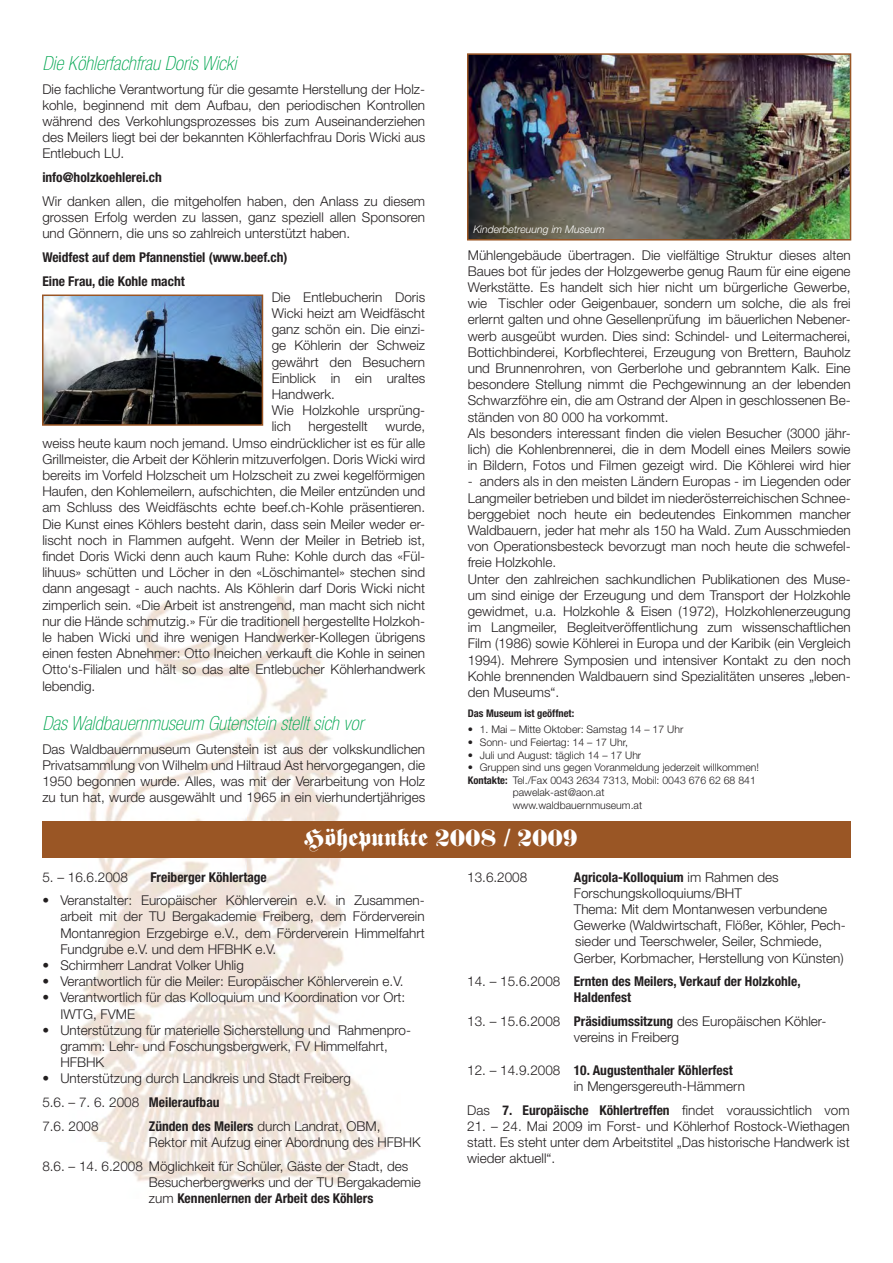
<style>
.page{position:relative;width:893px;height:1263px;background:#fff}
.page>*{position:absolute;margin:0;border:0;box-sizing:border-box;transform-origin:0 0}
.t1{font:24px "Fette Fraktur";color:#fff}
.t2{font:italic 100 condensed 19.5px "Helvetica Neue";color:#00a650}
.t3{font:300 13.5px/16.2px "Helvetica Neue";color:#231f20}
.t4{font:700 condensed 13.5px/16.2px "Helvetica Neue";color:#231f20}
.t5{font:300 10.5px "Helvetica Neue";color:#231f20}
.t6{font:italic 300 10.5px "Helvetica Neue";color:#fff}
.t7{font:700 condensed 10.5px "Helvetica Neue";color:#231f20}
.s1{font-weight:700;font-stretch:condensed}
.s2{font-weight:300;font-stretch:normal}
</style>
<div class="page">
<img style="left:63px;top:593px;width:337px;height:594px">
<div style="left:42px;top:821px;width:809px;height:36px;background:#9a5625"></div>
<img style="left:45px;top:298px;width:215px;height:125px">
<div style="left:42px;top:295px;width:221px;height:131px;border:2px solid #9a5625"></div>
<img style="left:470px;top:56px;width:378px;height:182px">
<div style="left:467px;top:53px;width:384px;height:188px;border:2px solid #9a5625"></div>
<h2 class="t2" style="left:42px;top:56px;width:195px">Die Köhlerfachfrau Doris Wicki</h2>
<p class="t3" style="left:42px;top:82px;width:384px;text-align:justify">Die fachliche Verantwortung für die gesamte Herstellung der Holz&shy;kohle, beginnend mit dem Aufbau, den periodischen Kontrollen während des Verkohlungsprozesses bis zum Auseinanderziehen des Meilers liegt bei der bekannten Köhlerfachfrau Doris Wicki aus Entlebuch LU.</p>
<p class="t4" style="left:42px;top:170px;width:121px">info@holzkoehlerei.ch</p>
<p class="t3" style="left:42px;top:194px;width:384px;text-align:justify">Wir danken allen, die mitgeholfen haben, den Anlass zu diesem grossen Erfolg werden zu lassen, ganz speziell allen Sponsoren und Gönnern, die uns so zahlreich unterstützt haben.</p>
<p class="t4" style="left:42px;top:246px;width:247px;line-height:23.7px">Weidfest auf dem Pfannenstiel (www.beef.ch)<br>Eine Frau, die Kohle macht</p>
<p class="t3" style="left:272px;top:290px;width:155px">Die Entlebucherin Doris<br>Wicki heizt am Weidfäscht ganz schön ein. Die einzi&shy;ge Köhlerin der Schweiz gewährt den Besuchern<br>Einblick in ein uraltes<br>Handwerk.<br>Wie Holzkohle ursprüng&shy;lich</p>
<p class="t3" style="left:42px;top:420px;width:384px;text-align:justify;text-indent:343px">wurde, weiss heute kaum noch jemand. Umso eindrücklicher ist es für alle Grillmeister, die Arbeit der Köhlerin mitzuverfolgen. Doris Wicki wird bereits im Vorfeld Holzscheit um Holzscheit zu zwei kegelförmigen Haufen, den Kohlemeilern, aufschichten, die Meiler entzünden und am Schluss des Weidfäschts echte beef.ch-Kohle präsentieren.<br>Die Kunst eines Köhlers besteht darin, dass sein Meiler weder er&shy;lischt noch in Flammen aufgeht. Wenn der Meiler in Betrieb ist, findet Doris Wicki denn auch kaum Ruhe: Kohle durch das «Fül&shy;lihuus» schütten und Löcher in den «Löschimantel» stechen sind dann angesagt - auch nachts. Als Köhlerin darf Doris Wicki nicht zimperlich sein. «Die Arbeit ist anstrengend, man macht sich nicht nur die Hände schmutzig.» Für die traditionell hergestellte Holzkoh&shy;le haben Wicki und ihre wenigen Handwerker-Kollegen übrigens einen festen Abnehmer: Otto Ineichen verkauft die Kohle in seinen Otto‘s-Filialen und hält so das alte Entlebucher Köhlerhandwerk lebendig.</p>
<h2 class="t2" style="left:42px;top:716px;width:322px">Das Waldbauernmuseum Gutenstein stellt sich vor</h2>
<p class="t3" style="left:42px;top:742px;width:384px;text-align:justify">Das Waldbauernmuseum Gutenstein ist aus der volkskundlichen Privatsammlung von Wilhelm und Hiltraud Ast hervorgegangen, die 1950 begonnen wurde. Alles, was mit der Verarbeitung von Holz zu tun hat, wurde ausgewählt und 1965 in ein vierhundertjähriges</p>
<p class="t3" style="left:308px;top:420px;width:61px">hergestellt</p>
<p class="t6" style="left:473px;top:225px;width:133px">Kinderbetreuung im Museum</p>
<p class="t3" style="left:468px;top:248px;width:384px">Mühlengebäude übertragen. Die vielfältige Struktur dieses alten Baues bot für jedes der Holzgewerbe genug Raum für eine eigene Werkstätte. Es handelt sich hier nicht um bürgerliche Gewerbe, wie Tischler oder Geigenbauer, sondern um solche, die als frei erlernt galten und ohne Gesellenprüfung im bäuerlichen Nebener&shy;werb ausgeübt wurden. Dies sind: Schindel- und Leitermacherei, Bottichbinderei, Korbflechterei, Erzeugung von Brettern, Bauholz und Brunnenrohren, von Gerberlohe und gebranntem Kalk. Eine besondere Stellung nimmt die Pechgewinnung an der lebenden Schwarzföhre ein, die am Ostrand der Alpen in geschlossenen Be&shy;ständen von 80 000 ha vorkommt.<br>Als besonders interessant finden die vielen Besucher (3000 jähr&shy;lich) die Kohlenbrennerei, die in dem Modell eines Meilers sowie in Bildern, Fotos und Filmen gezeigt wird. Die Köhlerei wird hier</p>
<p class="t3" style="left:468px;top:475px;width:384px">- anders als in den meisten Ländern Europas - im Liegenden oder Langmeiler betrieben und bildet im niederösterreichischen Schnee&shy;berggebiet noch heute ein bedeutendes Einkommen mancher Waldbauern, jeder hat mehr als 150 ha Wald. Zum Ausschmieden von Operationsbesteck bevorzugt man noch heute die schwefel&shy;freie Holzkohle.<br>Unter den zahlreichen sachkundlichen Publikationen des Muse&shy;um sind einige der Erzeugung und dem Transport der Holzkohle gewidmet, u.a. Holzkohle &amp; Eisen (1972), Holzkohlenerzeugung im Langmeiler, Begleitveröffentlichung zum wissenschaftlichen Film (1986) sowie Köhlerei in Europa und der Karibik (ein Vergleich 1994). Mehrere Symposien und intensiver Kontakt zu den noch Kohle brennenden Waldbauern sind Spezialitäten unseres „leben&shy;den Museums“.</p>
<p class="t7" style="left:468px;top:710px;width:108px">Das Museum ist geöffnet:</p>
<p class="t5" style="left:468px;top:726px;width:217px">• 1. Mai – Mitte Oktober: Samstag 14 – 17 Uhr</p>
<p class="t5" style="left:468px;top:738px;width:162px">• Sonn- und Feiertag: 14 – 17 Uhr,</p>
<p class="t5" style="left:468px;top:751px;width:175px">• Juli und August: täglich 14 – 17 Uhr</p>
<p class="t5" style="left:468px;top:764px;width:293px">• Gruppen sind uns gegen Voranmeldung jederzeit willkommen!</p>
<p class="t5" style="left:468px;top:776px;width:290px"><span class="s1">Kontakte:</span> Tel./Fax 0043 2634 7313, Mobil: 0043 676 62 68 841</p>
<p class="t5" style="left:513px;top:789px;width:93px">pawelak-ast@aon.at</p>
<p class="t5" style="left:512px;top:801px;width:131px">www.waldbauernmuseum.at</p>
<h1 class="t1" style="left:304px;top:828px;width:275px">Höhepunkte 2008 / 2009</h1>
<p class="t3" style="left:42px;top:870px;width:87px">5. – 16.6.2008</p>
<p class="t4" style="left:150px;top:870px;width:118px">Freiberger Köhlertage</p>
<p class="t3" style="left:60px;top:894px;width:366px;text-align:justify;text-indent:-18px">• Veranstalter: Europäischer Köhlerverein e.V. in Zusammen&shy;arbeit mit der TU Bergakademie Freiberg, dem Förderverein Montanregion Erzgebirge e.V., dem Förderverein Himmelfahrt Fundgrube e.V. und dem HFBHK e.V.</p>
<p class="t3" style="left:42px;top:958px;width:203px">• Schirmherr Landrat Volker Uhlig</p>
<p class="t3" style="left:42px;top:975px;width:362px">• Verantwortlich für die Meiler: Europäischer Köhlerverein e.V.</p>
<p class="t3" style="left:60px;top:991px;width:346px;text-indent:-18px">• Verantwortlich für das Kolloquium und Koordination vor Ort:<br>IWTG, FVME</p>
<p class="t3" style="left:60px;top:1023px;width:352px;text-indent:-18px">• Unterstützung für materielle Sicherstellung und Rahmenpro&shy;gramm: Lehr- und Foschungsbergwerk, FV Himmelfahrt,<br>HFBHK</p>
<p class="t3" style="left:42px;top:1068px;width:310px;line-height:23.7px">• Unterstützung durch Landkreis und Stadt Freiberg<br>5.6. – 7. 6. 2008 <span class="s1">Meileraufbau<br></span>7.6. 2008</p>
<p class="t3" style="left:149px;top:1119px;width:273px"><span class="s1">Zünden des Meilers</span> durch Landrat, OBM,<br>Rektor mit Aufzug einer Abordnung des HFBHK</p>
<p class="t3" style="left:149px;top:1159px;width:273px;text-indent:-106px">8.6. – 14. 6.2008 Möglichkeit für Schüler, Gäste der Stadt, des<br>Besucherbergwerks und der TU Bergakademie zum <span class="s1">Kennenlernen der Arbeit des Köhlers</span></p>
<p class="t3" style="left:467px;top:870px;width:62px">13.6.2008</p>
<p class="t3" style="left:574px;top:870px;width:273px"><span class="s1">Agricola-Kolloquium</span> im Rahmen des Forschungskolloquiums/BHT<br>Thema: Mit dem Montanwesen verbundene Gewerke (Waldwirtschaft, Flößer, Köhler, Pech&shy;sieder und Teerschweler, Seiler, Schmiede, Gerber, Korbmacher, Herstellung von Künsten)</p>
<p class="t4" style="left:574px;top:975px;width:228px;text-indent:-107px"><span class="s2">14. – 15.6.2008</span> Ernten des Meilers, Verkauf der Holzkohle,<br>Haldenfest</p>
<p class="t3" style="left:574px;top:1015px;width:254px;text-indent:-107px">13. – 15.6.2008 <span class="s1">Präsidiumssitzung</span> des Europäischen Köhler&shy;vereins in Freiberg</p>
<p class="t3" style="left:574px;top:1063px;width:173px;text-indent:-107px">12. – 14.9.2008 <span class="s1">10. Augustenthaler Köhlerfest </span>in Mengersgereuth-Hämmern</p>
<p class="t3" style="left:467px;top:1103px;width:384px">Das <span class="s1">7. Europäische Köhlertreffen</span> findet voraussichtlich vom</p>
<p class="t3" style="left:467px;top:1119px;width:384px;text-align:justify">21. – 24. Mai 2009 im Forst- und Köhlerhof Rostock-Wiethagen statt. Es steht unter dem Arbeitstitel „Das historische Handwerk ist wieder aktuell“.</p>
</div>
